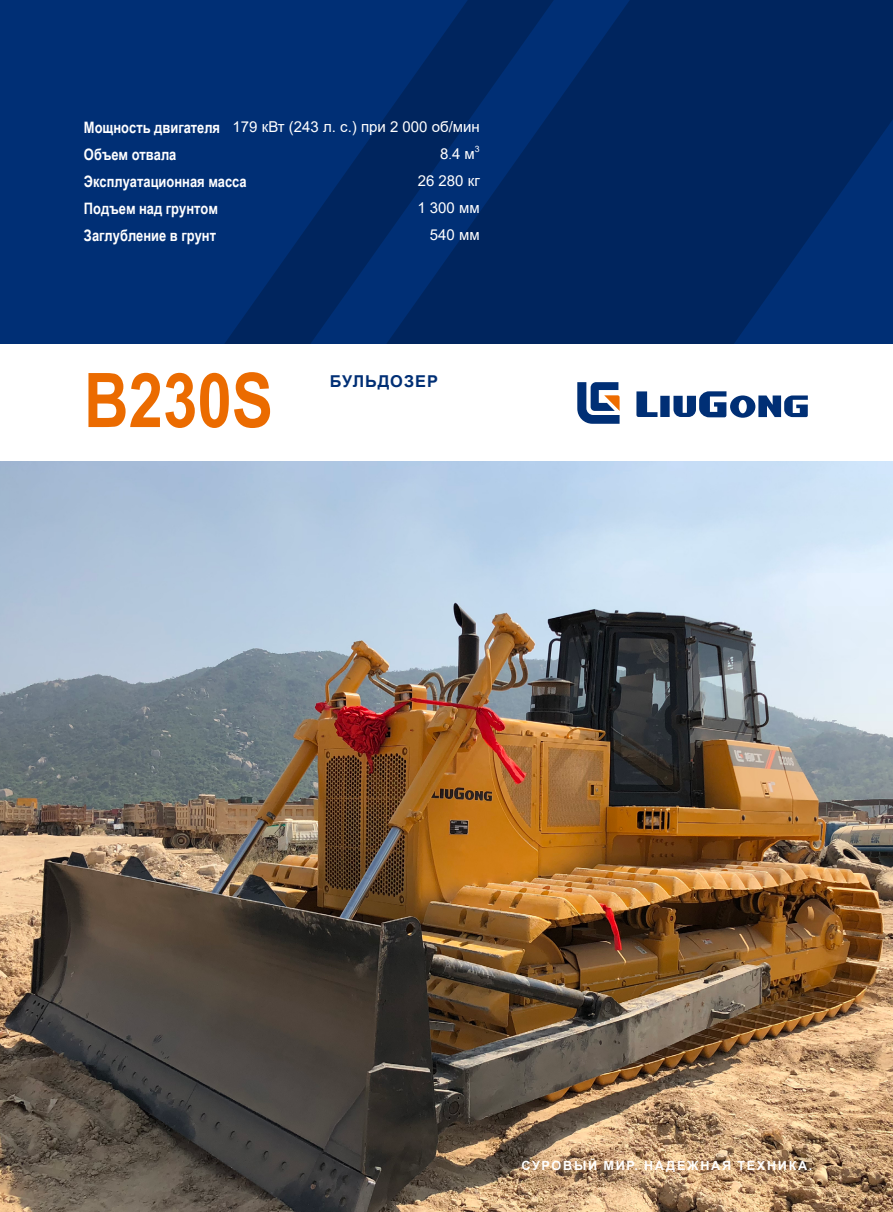
<style>
.page{position:relative;width:893px;height:1212px;background:#fff}
.page>*{position:absolute;margin:0;border:0;box-sizing:border-box;transform-origin:0 0}
.t1{font:700 75.45px "Arial Narrow";color:#eb6b00}
.t2{font:700 16.35px "Arial";letter-spacing:.06em;color:#002f75}
.t3{font:700 15.75px/27px "Arial Narrow";color:#fff}
.t4{font:15px/27px "Arial";color:#fff}
.t5{font:700 12.6px "Arial";letter-spacing:.135em;color:#fff}
.t6{font:8.7px "Arial";color:#fff}
.s1{font-family:"Adobe Song Std";font-weight:300}
</style>
<div class="page">
<div style="left:0;top:0;width:893px;height:344px;background:#002f75"></div>
<svg style="left:225px;top:163px;width:128px;height:181px"></svg>
<svg style="left:353px;top:0;width:540px;height:344px;fill:#00255e"></svg>
<svg style="left:636px;top:391px;width:172px;height:27px"></svg>
<svg style="left:577px;top:382px;width:43px;height:42px"></svg>
<img style="left:0;top:461px;width:893px;height:751px">
<p class="t4" style="left:440px;top:113px;width:41px;text-indent:-208px">179 кВт (243 л. с.) при 2 000 об/мин<br>8<span class="s1">.</span>4 м</p>
<p class="t3" style="left:84px;top:113px;width:164px">Мощность двигателя<br>Объем отвала<br>Эксплуатационная масса<br>Подъем над грунтом<br>Заглубление в грунт</p>
<p class="t6" style="left:475px;top:143px;width:6px">3</p>
<p class="t4" style="left:417px;top:167px;width:64px;text-align:right">26 280 кг<br>1 300 мм<br>540 мм</p>
<h1 class="t1" style="left:84px;top:343px;width:191px">B230S</h1>
<p class="t2" style="left:330px;top:370px;width:110px">БУЛЬДОЗЕР</p>
<p class="t5" style="left:521px;top:1157px;width:292px">СУРОВЫЙ МИР. НАДЕЖНАЯ ТЕХНИКА.</p>
</div>
